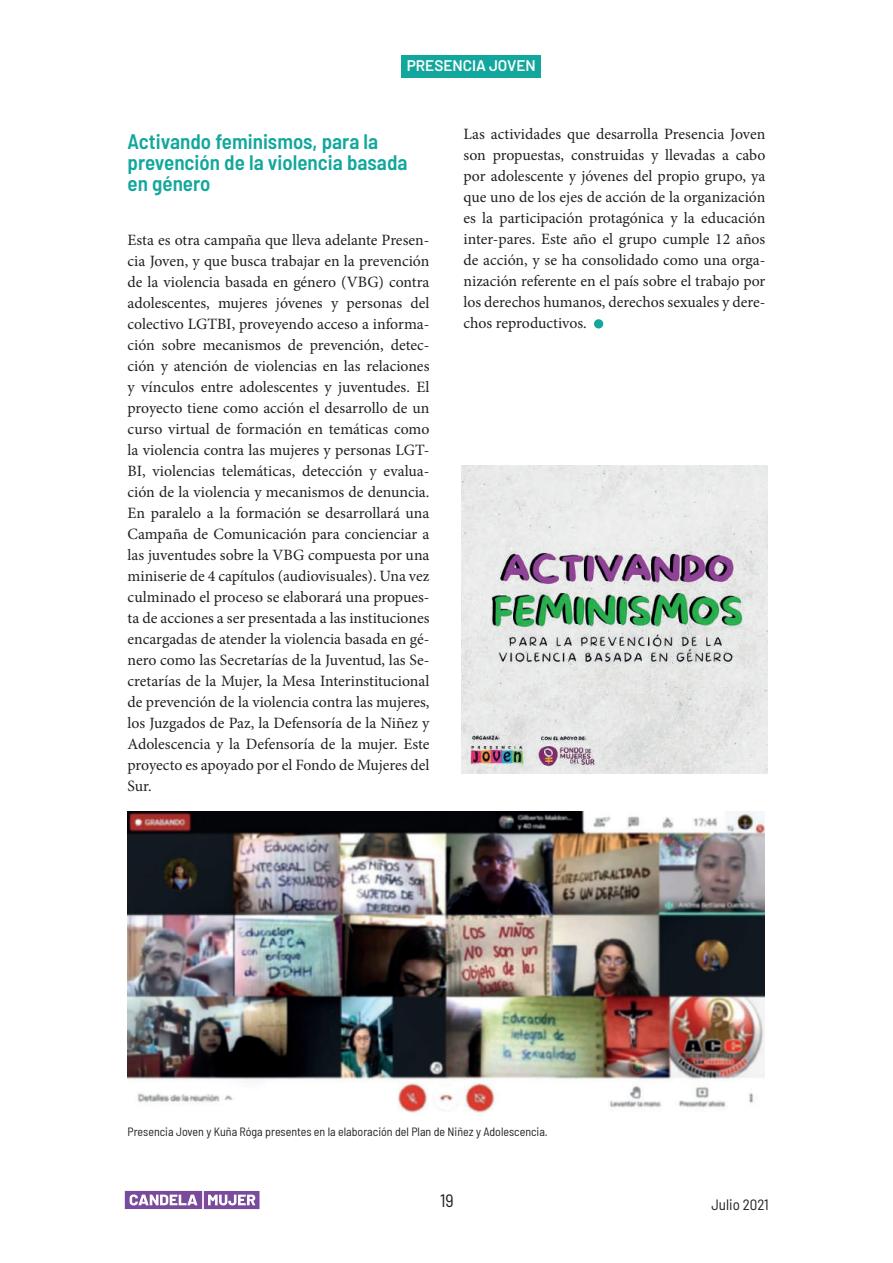
<style>
.page{position:relative;width:893px;height:1263px;background:#fff}
.page>*{position:absolute;margin:0;border:0;box-sizing:border-box;transform-origin:0 0}
.t1{font:600 semi-condensed 21px/21px "Barlow";color:#12a79d}
.t2{font:semi-condensed 18px "Barlow";color:#231f20}
.t3{font:15.75px/21px "Minion Pro";color:#231f20;text-align:justify}
.t4{font:600 15.3px "Barlow";color:#fff}
.t5{font:semi-condensed 15px "Barlow";color:#231f20}
.t6{font:semi-condensed 12px "Barlow";color:#231f20}
</style>
<div class="page">
<div style="left:401px;top:55px;width:140px;height:23px;background:#12a79d"></div>
<svg style="left:125px;top:1191px;width:134px;height:18px"></svg>
<img style="left:462px;top:465px;width:305px;height:308px">
<img style="left:128px;top:812px;width:636px;height:301px">
<div style="left:594px;top:319px;width:9px;height:9px;background:#12a79d;border-radius:50%"></div>
<p class="t4" style="left:407px;top:55px;width:131px">PRESENCIA JOVEN</p>
<h1 class="t1" style="left:128px;top:129px;width:281px">Activando feminismos, para la prevención de la violencia basada en género</h1>
<p class="t3" style="left:128px;top:229px;width:303px">Esta es otra campaña que lleva adelante Presen&shy;cia Joven, y que busca trabajar en la prevención de la violencia basada en género (VBG) contra adolescentes, mujeres jóvenes y personas del colectivo LGTBI, proveyendo acceso a informa&shy;ción sobre mecanismos de prevención, detec&shy;ción y atención de violencias en las relaciones y vínculos entre adolescentes y juventudes. El proyecto tiene como acción el desarrollo de un curso virtual de formación en temáticas como la violencia contra las mujeres y personas LGT-BI, violencias telemáticas, detección y evalua&shy;ción de la violencia y mecanismos de denuncia.<br>En paralelo a la formación se desarrollará una Campaña de Comunicación para concienciar a las juventudes sobre la VBG compuesta por una miniserie de 4 capítulos (audiovisuales). Una vez culminado el proceso se elaborará una propues&shy;ta de acciones a ser presentada a las instituciones encargadas de atender la violencia basada en gé&shy;nero como las Secretarías de la Juventud, las Se&shy;cretarías de la Mujer, la Mesa Interinstitucional de prevención de la violencia contra las mujeres, los Juzgados de Paz, la Defensoría de la Niñez y Adolescencia y la Defensoría de la mujer. Este proyecto es apoyado por el Fondo de Mujeres del Sur.</p>
<p class="t3" style="left:463px;top:124px;width:303px">Las actividades que desarrolla Presencia Joven son propuestas, construidas y llevadas a cabo por adolescente y jóvenes del propio grupo, ya que uno de los ejes de acción de la organización es la participación protagónica y la educación inter-pares. Este año el grupo cumple 12 años de acción, y se ha consolidado como una orga&shy;nización referente en el país sobre el trabajo por los derechos humanos, derechos sexuales y dere&shy;chos reproductivos.</p>
<p class="t6" style="left:128px;top:1123px;width:422px">Presencia Joven y Kuña Róga presentes en la elaboración del Plan de Niñez y Adolescencia.</p>
<p class="t2" style="left:440px;top:1188px;width:15px">19</p>
<p class="t5" style="left:711px;top:1193px;width:59px">Julio 2021</p>
</div>
